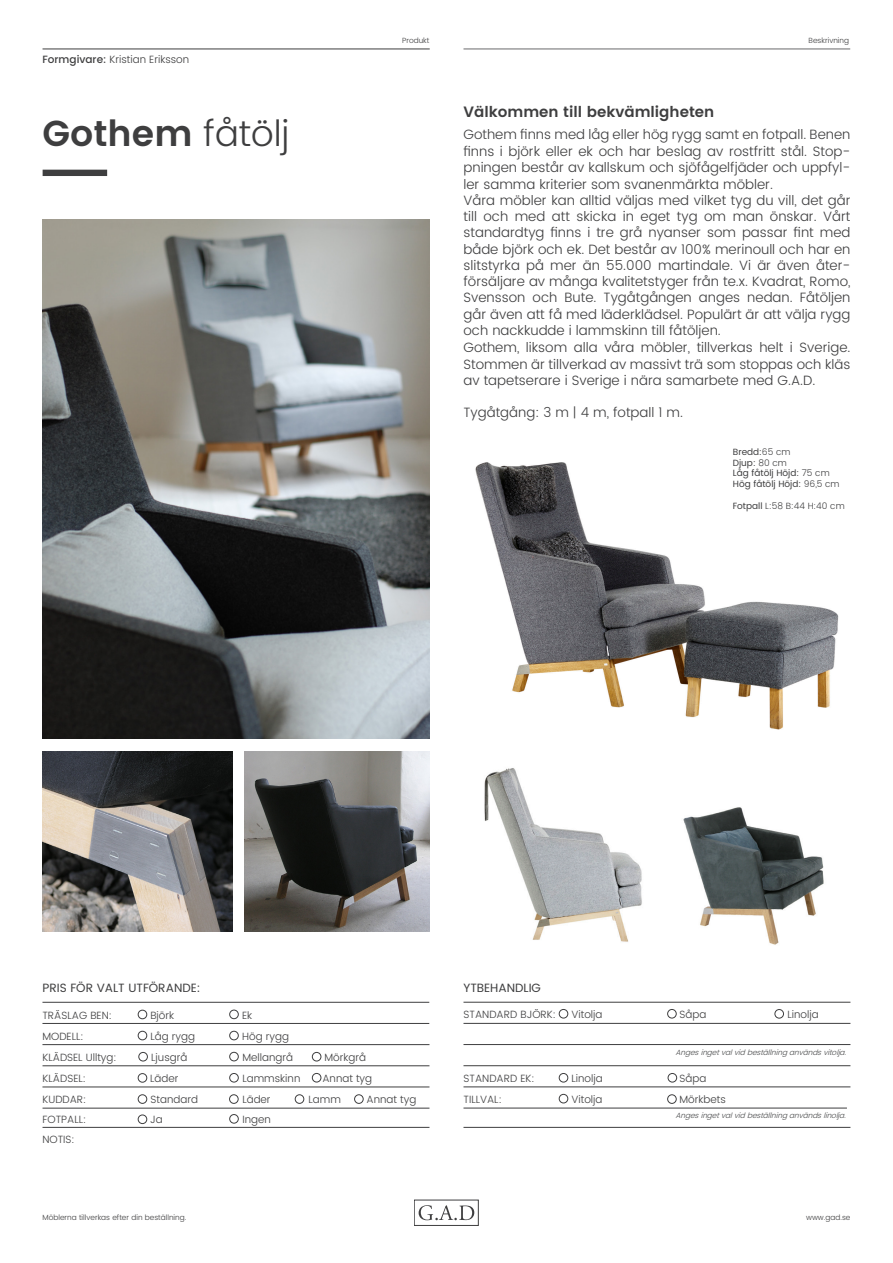
<style>
.page{position:relative;width:893px;height:1263px;background:#fff}
.page>*{position:absolute;margin:0;border:0;box-sizing:border-box;transform-origin:0 0}
.t1{font:600 36px "Poppins";color:#3e3e3f}
.t2{font:600 15px "Poppins";color:#3e3e3f}
.t3{font:300 13.5px/16.4px "Poppins";color:#3e3e3f;text-align:justify}
.t4{font:12px "Poppins";color:#3e3e3f}
.t5{font:300 10.5px "Poppins";color:#3e3e3f}
.t6{font:9px "Poppins";color:#3e3e3f}
.t7{font:300 9px "Poppins";color:#3e3e3f}
.t8{font:italic 300 7.5px "Poppins";color:#4a4b4c}
.t9{font:300 7.5px "Poppins";color:#3e3e3f}
.s1{font-weight:500}
.s2{font-weight:300}
.s3{font-weight:400}
</style>
<div class="page">
<hr style="left:43px;top:49px;width:387px;height:1px;background:#3e3e3f">
<hr style="left:463px;top:49px;width:387px;height:1px;background:#69696c">
<div style="left:43px;top:170px;width:64px;height:6px;background:#3e3e3f"></div>
<hr style="left:42px;top:1002px;width:387px;height:1px;background:#3e3e3f">
<hr style="left:42px;top:1023px;width:387px;height:1px;background:#3e3e3f">
<hr style="left:42px;top:1044px;width:387px;height:1px;background:#3e3e3f">
<hr style="left:43px;top:1065px;width:386px;height:1px;background:#3e3e3f">
<hr style="left:43px;top:1108px;width:386px;height:1px;background:#3e3e3f">
<hr style="left:43px;top:1127px;width:386px;height:1px;background:#3e3e3f">
<hr style="left:463px;top:1002px;width:387px;height:1px;background:#3e3e3f">
<hr style="left:463px;top:1023px;width:387px;height:1px;background:#3e3e3f">
<hr style="left:463px;top:1044px;width:387px;height:1px;background:#3e3e3f">
<hr style="left:463px;top:1065px;width:387px;height:1px;background:#3e3e3f">
<hr style="left:463px;top:1087px;width:387px;height:1px;background:#3e3e3f">
<hr style="left:463px;top:1108px;width:384px;height:1px;background:#3e3e3f">
<div style="left:559px;top:1009px;width:9px;height:9px;border:1px solid #3e3e3f;border-radius:50%"></div>
<div style="left:667px;top:1009px;width:9px;height:9px;border:1px solid #3e3e3f;border-radius:50%"></div>
<div style="left:775px;top:1009px;width:9px;height:9px;border:1px solid #3e3e3f;border-radius:50%"></div>
<div style="left:559px;top:1073px;width:9px;height:9px;border:1px solid #3e3e3f;border-radius:50%"></div>
<div style="left:668px;top:1073px;width:9px;height:9px;border:1px solid #3e3e3f;border-radius:50%"></div>
<div style="left:559px;top:1094px;width:9px;height:9px;border:1px solid #3e3e3f;border-radius:50%"></div>
<div style="left:667px;top:1094px;width:9px;height:9px;border:1px solid #3e3e3f;border-radius:50%"></div>
<hr style="left:42px;top:1087px;width:387px;height:1px;background:#3e3e3f">
<svg style="left:419px;top:1205px;width:55px;height:15px"></svg>
<div style="left:414px;top:1200px;width:65px;height:26px;border:1px solid #3e3e3f"></div>
<hr style="left:463px;top:1127px;width:387px;height:1px;background:#3e3e3f">
<img style="left:475px;top:462px;width:364px;height:268px">
<img style="left:484px;top:768px;width:158px;height:174px">
<img style="left:43px;top:220px;width:386px;height:519px">
<div style="left:138px;top:1031px;width:9px;height:9px;border:1px solid #3e3e3f;border-radius:50%"></div>
<div style="left:229px;top:1031px;width:10px;height:9px;border:1px solid #3e3e3f;border-radius:50%"></div>
<div style="left:138px;top:1115px;width:9px;height:9px;border:1px solid #3e3e3f;border-radius:50%"></div>
<div style="left:229px;top:1052px;width:10px;height:9px;border:1px solid #3e3e3f;border-radius:50%"></div>
<div style="left:138px;top:1010px;width:9px;height:9px;border:1px solid #3e3e3f;border-radius:50%"></div>
<div style="left:229px;top:1010px;width:10px;height:9px;border:1px solid #3e3e3f;border-radius:50%"></div>
<div style="left:229px;top:1114px;width:10px;height:9px;border:1px solid #3e3e3f;border-radius:50%"></div>
<div style="left:229px;top:1094px;width:9px;height:9px;border:1px solid #3e3e3f;border-radius:50%"></div>
<div style="left:139px;top:1052px;width:9px;height:9px;border:1px solid #3e3e3f;border-radius:50%"></div>
<div style="left:354px;top:1094px;width:9px;height:9px;border:1px solid #3e3e3f;border-radius:50%"></div>
<div style="left:312px;top:1052px;width:9px;height:9px;border:1px solid #3e3e3f;border-radius:50%"></div>
<div style="left:138px;top:1094px;width:9px;height:9px;border:1px solid #3e3e3f;border-radius:50%"></div>
<div style="left:295px;top:1094px;width:9px;height:9px;border:1px solid #3e3e3f;border-radius:50%"></div>
<img style="left:43px;top:752px;width:189px;height:180px">
<img style="left:245px;top:752px;width:184px;height:180px">
<img style="left:683px;top:807px;width:141px;height:138px">
<div style="left:229px;top:1073px;width:10px;height:9px;border:1px solid #3e3e3f;border-radius:50%"></div>
<div style="left:138px;top:1073px;width:9px;height:9px;border:1px solid #3e3e3f;border-radius:50%"></div>
<div style="left:312px;top:1073px;width:9px;height:9px;border:1px solid #3e3e3f;border-radius:50%"></div>
<p class="t5" style="left:43px;top:51px;width:148px"><span class="s1">Formgivare:</span> Kristian Eriksson</p>
<p class="t1" style="left:43px;top:106px;width:248px">Gothem <span class="s2">fåtölj</span></p>
<p class="t9" style="left:402px;top:35px;width:29px">Produkt</p>
<p class="t9" style="left:809px;top:35px;width:42px">Beskrivning</p>
<p class="t2" style="left:463px;top:100px;width:252px">Välkommen till bekvämligheten</p>
<p class="t3" style="left:463px;top:127px;width:388px">Gothem finns med låg eller hög rygg samt en fotpall. Benen finns i björk eller ek och har beslag av rostfritt stål. Stop&shy;pningen består av kallskum och sjöfågelfjäder och uppfyl&shy;ler samma kriterier som svanenmärkta möbler.</p>
<p class="t3" style="left:463px;top:193px;width:388px">Våra möbler kan alltid väljas med vilket tyg du vill, det går till och med att skicka in eget tyg om man önskar. Vårt standardtyg finns i tre grå nyanser som passar fint med både björk och ek. Det består av 100% merinoull och har en slitstyrka på mer än 55.000 martindale. Vi är även åter&shy;försäljare av många kvalitetstyger från te.x. Kvadrat, Romo, Svensson och Bute. Tygåtgången anges nedan. Fåtöljen går även att få med läderklädsel. Populärt är att välja rygg och nackkudde i lammskinn till fåtöljen.</p>
<p class="t3" style="left:463px;top:339px;width:388px">Gothem, liksom alla våra möbler, tillverkas helt i Sverige.<br>Stommen är tillverkad av massivt trä som stoppas och kläs av tapetserare i Sverige i nära samarbete med G.A.D.</p>
<p class="t3" style="left:463px;top:405px;width:221px">Tygåtgång: 3 m | 4 m, fotpall 1 m.</p>
<p class="t6" style="left:733px;top:445px;width:59px">Bredd:<span class="s2">65 cm</span></p>
<p class="t6" style="left:733px;top:456px;width:56px">Djup: <span class="s2">80 cm</span></p>
<p class="t6" style="left:733px;top:467px;width:98px">Låg fåtölj Höjd: <span class="s2">75 cm</span></p>
<p class="t6" style="left:733px;top:477px;width:108px">Hög fåtölj Höjd: <span class="s2">96,5 cm</span></p>
<p class="t7" style="left:733px;top:499px;width:113px"><span class="s3">Fotpall</span> L:58 B:44 H:40 cm</p>
<p class="t4" style="left:43px;top:979px;width:159px">PRIS FÖR VALT UTFÖRANDE:</p>
<p class="t4" style="left:463px;top:979px;width:79px">YTBEHANDLIG</p>
<p class="t5" style="left:463px;top:1007px;width:94px">STANDARD BJÖRK:</p>
<p class="t5" style="left:571px;top:1007px;width:33px">Vitolja</p>
<p class="t5" style="left:679px;top:1007px;width:28px">Såpa</p>
<p class="t5" style="left:787px;top:1007px;width:33px">Linolja</p>
<p class="t5" style="left:42px;top:1007px;width:71px">TRÄSLAG BEN:</p>
<p class="t5" style="left:150px;top:1007px;width:25px">Björk</p>
<p class="t5" style="left:242px;top:1007px;width:12px">Ek</p>
<p class="t5" style="left:42px;top:1028px;width:43px">MODELL:</p>
<p class="t5" style="left:150px;top:1028px;width:46px">Låg rygg</p>
<p class="t5" style="left:242px;top:1028px;width:48px">Hög rygg</p>
<p class="t5" style="left:43px;top:1050px;width:76px">KLÄDSEL Ulltyg:</p>
<p class="t5" style="left:151px;top:1050px;width:38px">Ljusgrå</p>
<p class="t5" style="left:242px;top:1050px;width:52px">Mellangrå</p>
<p class="t5" style="left:324px;top:1050px;width:43px">Mörkgrå</p>
<p class="t5" style="left:43px;top:1071px;width:45px">KLÄDSEL:</p>
<p class="t5" style="left:150px;top:1071px;width:30px">Läder</p>
<p class="t5" style="left:242px;top:1071px;width:59px">Lammskinn</p>
<p class="t5" style="left:322px;top:1071px;width:51px">Annat tyg</p>
<p class="t5" style="left:43px;top:1092px;width:45px">KUDDAR:</p>
<p class="t5" style="left:151px;top:1092px;width:49px">Standard</p>
<p class="t5" style="left:242px;top:1092px;width:30px">Läder</p>
<p class="t5" style="left:308px;top:1092px;width:34px">Lamm</p>
<p class="t5" style="left:367px;top:1092px;width:51px">Annat tyg</p>
<p class="t5" style="left:43px;top:1112px;width:45px">FOTPALL:</p>
<p class="t5" style="left:150px;top:1112px;width:14px">Ja</p>
<p class="t5" style="left:242px;top:1112px;width:30px">Ingen</p>
<p class="t5" style="left:42px;top:1131px;width:34px">NOTIS:</p>
<p class="t9" style="left:43px;top:1212px;width:145px">Möblerna tillverkas efter din beställning.</p>
<p class="t8" style="left:675px;top:1047px;width:175px">Angesingetvalvidbeställninganvändsvitolja.</p>
<p class="t5" style="left:463px;top:1071px;width:73px">STANDARD EK:</p>
<p class="t5" style="left:571px;top:1071px;width:33px">Linolja</p>
<p class="t5" style="left:679px;top:1071px;width:28px">Såpa</p>
<p class="t5" style="left:463px;top:1091px;width:40px">TILLVAL:</p>
<p class="t5" style="left:571px;top:1091px;width:33px">Vitolja</p>
<p class="t5" style="left:679px;top:1091px;width:48px">Mörkbets</p>
<p class="t8" style="left:675px;top:1110px;width:175px">Angesingetvalvidbeställninganvändslinolja.</p>
<p class="t9" style="left:806px;top:1211px;width:46px">www.gad.se</p>
</div>
